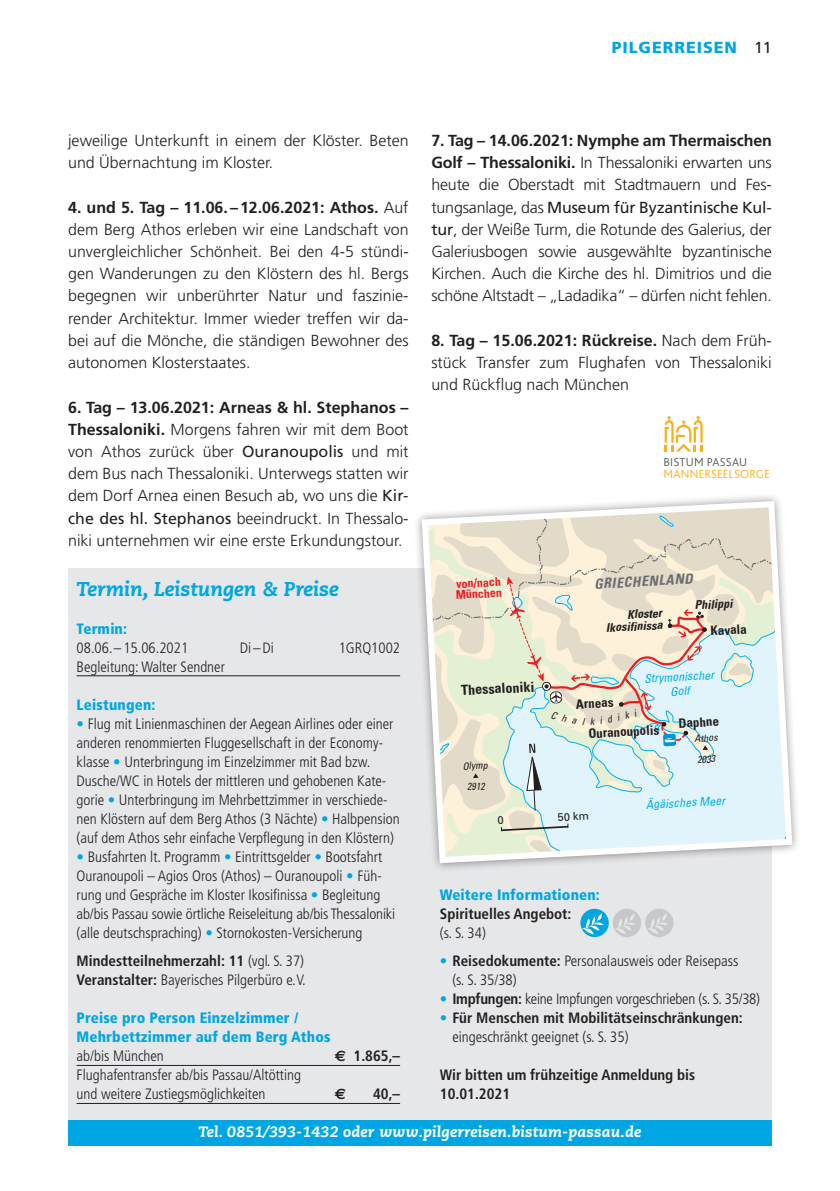
<style>
.page{position:relative;width:840px;height:1191px;background:#fff}
.page>*{position:absolute;margin:0;border:0;box-sizing:border-box;transform-origin:0 0}
.t1{font:italic 800 20px "Caecilia LT";color:#00a6e4}
.t2{font:300 16px/22.2px "Frutiger LT Pro";color:#231f20;text-align:justify}
.t3{font:700 condensed 16px "Univers";color:#231f20}
.t4{font:900 16px "Frutiger LT Pro";letter-spacing:.06em;color:#00a6e4}
.t5{font:300 condensed 15px/19px "Frutiger LT Pro";color:#231f20}
.t6{font:700 condensed 15px/19px "Frutiger LT Pro";color:#231f20}
.t7{font:900 condensed 15px/19px "Frutiger LT Pro";letter-spacing:.01em;color:#00a6e4}
.t8{font:italic 800 15px "Caecilia LT";letter-spacing:.01em;color:#fff}
.t9{font:700 15px "Euro Sans";color:#231f20}
.t10{font:700 condensed 14px "Univers";color:#231f20}
.t11{font:italic 700 condensed 14px "Univers";color:#6c6d70}
.t12{font:700 condensed 13px "Univers";color:#231f20}
.t13{font:300 12.2px "Bliss 2";letter-spacing:.015em;color:#faaf18}
.t14{font:300 12.2px "Bliss 2";letter-spacing:.01em;color:#57585a}
.t15{font:italic condensed 12px/14.4px "Univers";color:#00aeef;text-align:center}
.t16{font:italic 700 condensed 12px/12px "Univers";color:#231f20;text-align:right}
.t17{font:700 condensed 12px "Univers";color:#231f20}
.t18{font:700 condensed 12px "Univers";color:#ee1d23}
.t19{font:11px "Univers";color:#231f20}
.t20{font:italic condensed 10px/21px "Univers";color:#231f20}
.s1{font-weight:400;color:#231f20}
.s2{font-weight:700}
.s3{font-weight:400}
.s4{font-weight:700;color:#00a6e4}
.s5{font-weight:300}
.s6{font-family:"Euro Sans";font-stretch:normal}
.s7{color:#00a6e4}
</style>
<div class="page">
<svg style="left:664px;top:416px;width:38px;height:35px"></svg>
<div style="left:68px;top:568px;width:703px;height:564px;background:#e6e7e9"></div>
<hr style="left:77px;top:675px;width:323px;height:1px;background:#231f20">
<hr style="left:77px;top:1065px;width:323px;height:1px;background:#231f20">
<hr style="left:77px;top:1103px;width:323px;height:1px;background:#231f20">
<div style="left:612px;top:908px;width:28px;height:29px;background:#c7c8ca;border-radius:50%"></div>
<svg style="left:613px;top:913px;width:22px;height:21px"></svg>
<div style="left:644px;top:908px;width:29px;height:29px;background:#c7c8ca;border-radius:50%"></div>
<svg style="left:646px;top:913px;width:21px;height:21px"></svg>
<div style="left:580px;top:908px;width:28px;height:29px;background:#00a6e4;border-radius:50%"></div>
<svg style="left:581px;top:913px;width:22px;height:21px"></svg>
<div style="left:68px;top:1120px;width:703px;height:25px;background:#00a6e4"></div>
<div style="left:412px;top:491px;width:389px;height:381px;background:#231f20;opacity:.5"></div>
<svg style="left:418px;top:498px;width:377px;height:368px"></svg>
<svg style="left:424px;top:504px;width:364px;height:356px;background:#e4e7de"></svg>
<p class="t4" style="left:611px;top:37px;width:162px">PILGERREISEN <span class="s1">11</span></p>
<p class="t2" style="left:68px;top:129px;width:342px">jeweilige Unterkunft in einem der Klöster. Beten und Übernachtung im Kloster.</p>
<p class="t2" style="left:68px;top:196px;width:342px"><span class="s2">4. und 5. Tag – 11.06.–12.06.2021: Athos.</span> Auf dem Berg Athos erleben wir eine Landschaft von unvergleichlicher Schönheit. Bei den 4-5 stündi&shy;gen Wanderungen zu den Klöstern des hl. Bergs begegnen wir unberührter Natur und faszinie&shy;render Architektur. Immer wieder treffen wir da&shy;bei auf die Mönche, die ständigen Bewohner des autonomen Klosterstaates.</p>
<p class="t2" style="left:68px;top:396px;width:342px"><span class="s2">6. Tag – 13.06.2021: Arneas &amp; hl. Stephanos – Thessaloniki.</span> Morgens fahren wir mit dem Boot von Athos zurück über <span class="s3">Ouranoupolis</span> und mit dem Bus nach Thessaloniki. Unterwegs statten wir dem Dorf Arnea einen Besuch ab, wo uns die <span class="s3">Kir&shy;che des hl. Stephanos</span> beeindruckt. In Thessalo&shy;niki unternehmen wir eine erste Erkundungstour.</p>
<p class="t1" style="left:77px;top:576px;width:263px">Termin, Leistungen &amp; Preise</p>
<p class="t7" style="left:77px;top:619px;width:52px">Termin:</p>
<p class="t5" style="left:77px;top:638px;width:113px">08.06.– 15.06.2021</p>
<p class="t5" style="left:240px;top:638px;width:36px">Di–Di</p>
<p class="t5" style="left:338px;top:638px;width:63px">1GRQ1002</p>
<p class="t5" style="left:77px;top:657px;width:150px">Begleitung: Walter Sendner</p>
<p class="t7" style="left:77px;top:695px;width:80px">Leistungen:</p>
<p class="t5" style="left:77px;top:714px;width:324px"><span class="s4">•</span> Flug mit Linienmaschinen der Aegean Airlines oder einer anderen renommierten Fluggesellschaft in der Economy&shy;klasse <span class="s4">•</span> Unterbringung im Einzelzimmer mit Bad bzw.<br>Dusche/WC in Hotels der mittleren und gehobenen Kate&shy;gorie <span class="s4">•</span> Unterbringung im Mehrbettzimmer in verschiede&shy;nen Klöstern auf dem Berg Athos (3 Nächte) <span class="s4">•</span> Halbpension (auf dem Athos sehr einfache Verpflegung in den Klöstern)</p>
<p class="t5" style="left:77px;top:847px;width:320px"><span class="s4">•</span> Busfahrten lt. Programm <span class="s4">•</span> Eintrittsgelder <span class="s4">•</span> Bootsfahrt Ouranoupoli – Agios Oros (Athos) – Ouranoupoli <span class="s4">•</span> Füh&shy;rung und Gespräche im Kloster Ikosifinissa <span class="s4">•</span> Begleitung ab/bis Passau sowie örtliche Reiseleitung ab/bis Thessaloniki (alle deutschspraching) <span class="s4">•</span> Stornokosten-Versicherung</p>
<p class="t6" style="left:77px;top:951px;width:231px">Mindestteilnehmerzahl: 11 <span class="s5">(vgl. S. 37)<br></span>Veranstalter: <span class="s5">Bayerisches Pilgerbüro e.V.</span></p>
<p class="t7" style="left:77px;top:1008px;width:255px">Preise pro Person Einzelzimmer /<br>Mehrbettzimmer auf dem Berg Athos</p>
<p class="t5" style="left:77px;top:1046px;width:89px">ab/bis München</p>
<p class="t6" style="left:334px;top:1046px;width:67px"><span class="s6">€</span> 1.865,–</p>
<p class="t5" style="left:77px;top:1065px;width:226px">Flughafentransfer ab/bis Passau/Altötting und weitere Zustiegsmöglichkeiten</p>
<p class="t2" style="left:431px;top:129px;width:342px"><span class="s2">7. Tag – 14.06.2021: Nymphe am Thermaischen Golf – Thessaloniki.</span> In Thessaloniki erwarten uns heute die Oberstadt mit Stadtmauern und Fes&shy;tungsanlage, das <span class="s3">Museum für Byzantinische Kul&shy;tur</span>, der Weiße Turm, die Rotunde des Galerius, der Galeriusbogen sowie ausgewählte byzantinische Kirchen. Auch die Kirche des hl. Dimitrios und die schöne Altstadt – „Ladadika“ – dürfen nicht fehlen.</p>
<p class="t2" style="left:431px;top:329px;width:342px"><span class="s2">8. Tag – 15.06.2021: Rückreise.</span> Nach dem Früh&shy;stück Transfer zum Flughafen von Thessaloniki und Rückflug nach München</p>
<p class="t3" style="left:484px;top:358px;width:153px;rotate:-3deg">Bezeichnung der Karte:</p>
<p class="t17" style="left:486px;top:384px;width:119px;rotate:-3deg">Diözesanbroschüre 2020</p>
<p class="t14" style="left:663px;top:454px;width:85px">BISTUM PASSAU</p>
<p class="t13" style="left:663px;top:467px;width:108px">MÄNNERSEELSORGE</p>
<p class="t18" style="left:455px;top:576px;width:46px;rotate:-3deg">von/nach</p>
<p class="t11" style="left:593px;top:575px;width:100px;rotate:-3deg">GRIECHENLAND</p>
<p class="t18" style="left:455px;top:587px;width:47px;rotate:-3deg">München</p>
<p class="t16" style="left:693px;top:599px;width:40px;rotate:-3deg">Philippi</p>
<p class="t16" style="left:604px;top:609px;width:58px;rotate:-3deg">Kloster<br>Ikosifinissa</p>
<p class="t12" style="left:710px;top:622px;width:38px;rotate:-3deg">Kavala</p>
<p class="t15" style="left:643px;top:671px;width:71px;rotate:-3deg">Strymonischer<br>Golf</p>
<p class="t10" style="left:460px;top:681px;width:75px;rotate:-3deg">Thessaloniki</p>
<p class="t12" style="left:575px;top:696px;width:39px;rotate:-3deg">Arneas</p>
<p class="t12" style="left:677px;top:715px;width:42px;rotate:-3deg">Daphne</p>
<p class="t12" style="left:587px;top:725px;width:72px;rotate:-3deg">Ouranoupolis</p>
<p class="t20" style="left:693px;top:728px;width:25px;rotate:-3deg">Athos<br>2033</p>
<p class="t20" style="left:462px;top:755px;width:26px;rotate:-3deg">Olymp</p>
<p class="t20" style="left:466px;top:776px;width:19px;rotate:-3deg">2912</p>
<p class="t15" style="left:645px;top:797px;width:81px;rotate:-3deg">Ägäisches Meer</p>
<p class="t19" style="left:557px;top:811px;width:33px;rotate:-3deg">50 km</p>
<p class="t7" style="left:439px;top:885px;width:161px">Weitere Informationen:</p>
<p class="t6" style="left:439px;top:904px;width:133px">Spirituelles Angebot:</p>
<p class="t5" style="left:439px;top:923px;width:48px">(s. S. 34)</p>
<p class="t5" style="left:452px;top:951px;width:287px;text-indent:-12px"><span class="s4">•</span> <span class="s2">Reisedokumente:</span> Personalausweis oder Reisepass (s. S. 35/38)</p>
<p class="t5" style="left:439px;top:989px;width:321px"><span class="s4">•</span> <span class="s2">Impfungen:</span> keine Impfungen vorgeschrieben (s. S. 35/38)</p>
<p class="t6" style="left:452px;top:1008px;width:292px;text-indent:-12px"><span class="s7">•</span> Für Menschen mit Mobilitätseinschränkungen: <span class="s5">eingeschränkt geeignet (s. S. 35)</span></p>
<p class="t6" style="left:439px;top:1065px;width:257px">Wir bitten um frühzeitige Anmeldung bis<br>10.01.2021</p>
<p class="t8" style="left:198px;top:1123px;width:444px">Tel. 0851/393-1432 oder www.pilgerreisen.bistum-passau.de</p>
<p class="t9" style="left:335px;top:1085px;width:13px">€</p>
<p class="t6" style="left:373px;top:1084px;width:28px">40,–</p>
</div>
